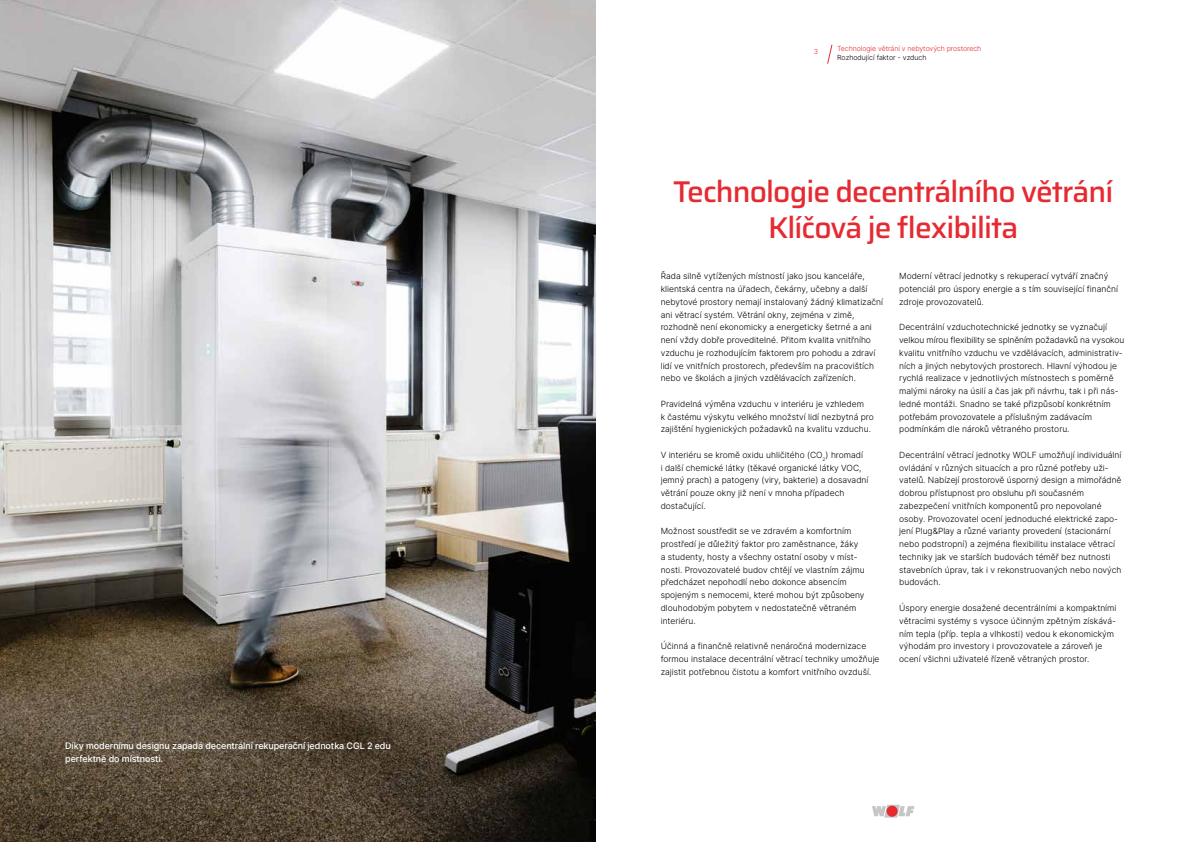
<style>
.page{position:relative;width:1191px;height:842px;background:#fff}
.page>*{position:absolute;margin:0;border:0;box-sizing:border-box;transform-origin:0 0}
.t1{font:500 30px/36px "Saira";letter-spacing:-.03em;color:#e62a32;text-align:center}
.t2{font:9px/13px "Inter";letter-spacing:-.01em;color:#fff}
.t3{font:300 8.5px/12.8px "Inter";color:#000}
.t4{font:300 7px "Inter";letter-spacing:-.01em;color:#e62a32}
.t5{font:300 7px "Inter";color:#000}
</style>
<div class="page">
<img style="left:0;top:0;width:595px;height:842px">
<svg style="left:872px;top:805px;width:42px;height:13px"></svg>
<div style="left:886px;top:806px;width:11px;height:11px;background:#e62a32;border-radius:50%"></div>
<svg style="left:827px;top:44px;width:6px;height:20px"></svg>
<p class="t2" style="left:65px;top:739px;width:327px">Díky modernímu designu zapadá decentrální rekuperační jednotka CGL 2 edu perfektně do místnosti.</p>
<p class="t4" style="left:814px;top:47px;width:6px">3</p>
<p class="t4" style="left:837px;top:44px;width:146px">Technologie větrání v nebytových prostorech</p>
<p class="t5" style="left:837px;top:53px;width:91px">Rozhodující faktor - vzduch</p>
<h1 class="t1" style="left:673px;top:173px;width:442px">Technologie decentrálního větrání<br>Klíčová je flexibilita</h1>
<p class="t3" style="left:660px;top:270px;width:224px">Řada silně vytížených místností jako jsou kanceláře, klientská centra na úřadech, čekárny, učebny a další nebytové prostory nemají instalovaný žádný klimatizační ani větrací systém. Větrání okny, zejména v zimě, rozhodně není ekonomicky a energeticky šetrné a ani není vždy dobře proveditelné. Přitom kvalita vnitřního vzduchu je rozhodujícím faktorem pro pohodu a zdraví lidí ve vnitřních prostorech, především na pracovištích nebo ve školách a jiných vzdělávacích zařízeních.</p>
<p class="t3" style="left:660px;top:397px;width:215px">Pravidelná výměna vzduchu v interiéru je vzhledem<br>k častému výskytu velkého množství lidí nezbytná pro zajištění hygienických požadavků na kvalitu vzduchu.</p>
<p class="t3" style="left:660px;top:448px;width:209px">V interiéru se kromě oxidu uhličitého (CO<sub>2</sub>) hromadí<br>i další chemické látky (těkavé organické látky VOC, jemný prach) a patogeny (viry, bakterie) a dosavadní větrání pouze okny již není v mnoha případech dostačující.</p>
<p class="t3" style="left:660px;top:525px;width:205px">Možnost soustředit se ve zdravém a komfortním prostředí je důležitý faktor pro zaměstnance, žáky a studenty, hosty a všechny ostatní osoby v míst&shy;nosti. Provozovatelé budov chtějí ve vlastním zájmu předcházet nepohodlí nebo dokonce absencím spojeným s nemocemi, které mohou být způsobeny dlouhodobým pobytem v nedostatečně větraném interiéru.</p>
<p class="t3" style="left:660px;top:639px;width:220px">Účinná a finančně relativně nenáročná modernizace formou instalace decentrální větrací techniky umožňuje zajistit potřebnou čistotu a komfort vnitřního ovzduší.</p>
<p class="t3" style="left:899px;top:270px;width:220px">Moderní větrací jednotky s rekuperací vytváří značný potenciál pro úspory energie a s tím související finanční zdroje provozovatelů.</p>
<p class="t3" style="left:899px;top:321px;width:226px">Decentrální vzduchotechnické jednotky se vyznačují velkou mírou flexibility se splněním požadavků na vysokou kvalitu vnitřního vzduchu ve vzdělávacích, administrativ&shy;ních a jiných nebytových prostorech. Hlavní výhodou je rychlá realizace v jednotlivých místnostech s poměrně malými nároky na úsilí a čas jak při návrhu, tak i při nás&shy;ledné montáži. Snadno se také přizpůsobí konkrétním potřebám provozovatele a příslušným zadávacím podmínkám dle nároků větraného prostoru.</p>
<p class="t3" style="left:899px;top:448px;width:224px">Decentrální větrací jednotky WOLF umožňují individuální ovládání v různých situacích a pro různé potřeby uži&shy;vatelů. Nabízejí prostorově úsporný design a mimořádně dobrou přístupnost pro obsluhu při současném zabezpečení vnitřních komponentů pro nepovolané osoby. Provozovatel ocení jednoduché elektrické zapo&shy;jení Plug&amp;Play a různé varianty provedení (stacionární nebo podstropní) a zejména flexibilitu instalace větrací techniky jak ve starších budovách téměř bez nutnosti stavebních úprav, tak i v rekonstruovaných nebo nových budovách.</p>
<p class="t3" style="left:899px;top:601px;width:219px">Úspory energie dosažené decentrálními a kompaktními větracími systémy s vysoce účinným zpětným získává&shy;ním tepla (příp. tepla a vlhkosti) vedou k ekonomickým výhodám pro investory i provozovatele a zároveň je ocení všichni uživatelé řízeně větraných prostor.</p>
</div>
